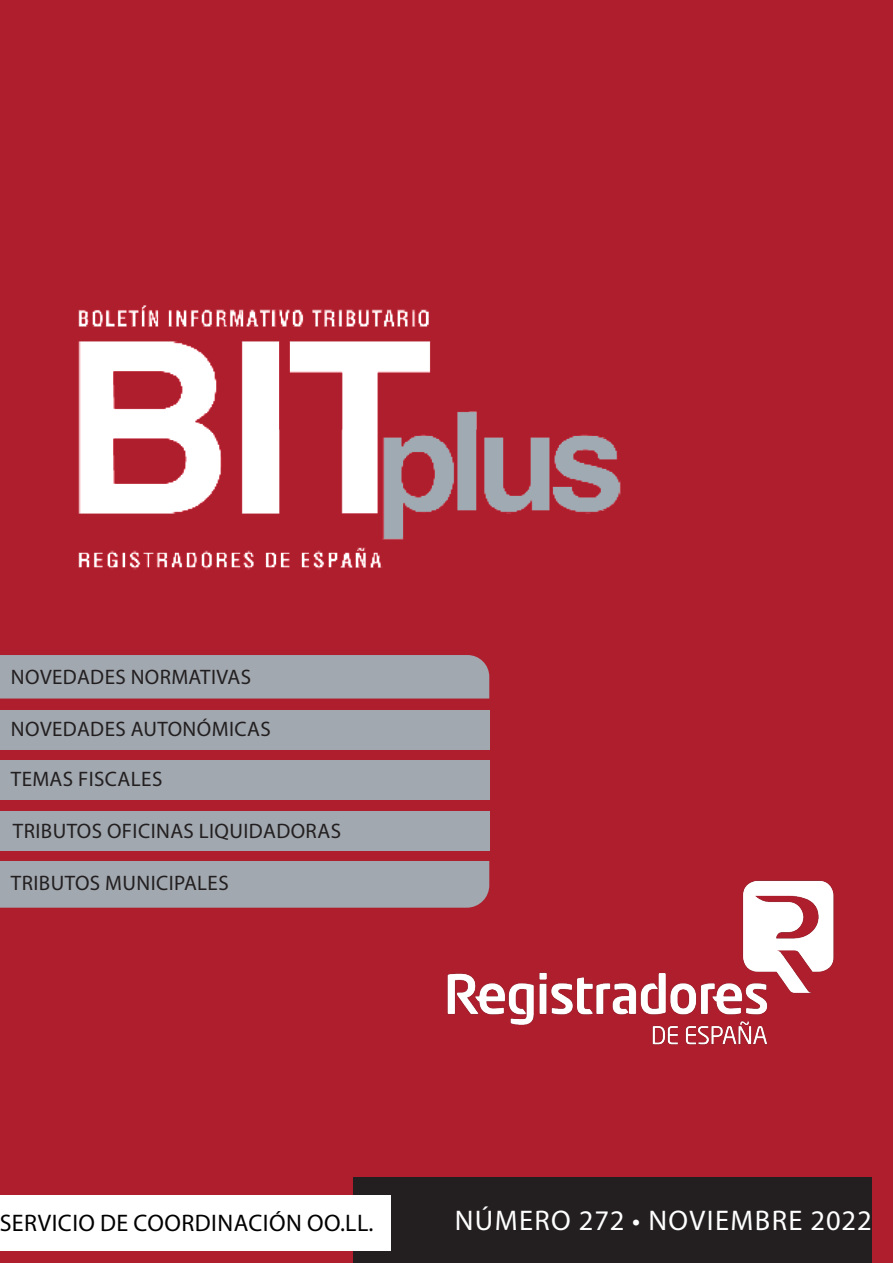
<style>
.page{position:relative;width:893px;height:1263px;background:#af1e2d}
.page>*{position:absolute;margin:0;border:0;box-sizing:border-box;transform-origin:0 0}
.t1{font:28.5px "Myriad Pro";letter-spacing:.05em;color:#fff}
.t2{font:24px "Myriad Pro";letter-spacing:.02em;color:#000}
.t3{font:21px "Myriad Pro";letter-spacing:.02em;color:#231f20}
</style>
<div class="page">
<div style="left:353px;top:1178px;width:519px;height:85px;background:#231f20"></div>
<div style="left:0;top:1195px;width:391px;height:55px;background:#fff"></div>
<img style="left:447px;top:868px;width:387px;height:177px">
<img style="left:78px;top:305px;width:543px;height:265px">
<div style="left:0;top:861px;width:489px;height:47px;background:#a1a8b0"></div>
<div style="left:0;top:655px;width:489px;height:43px;background:#a1a8b0"></div>
<div style="left:0;top:811px;width:489px;height:40px;background:#a1a8b0"></div>
<div style="left:0;top:760px;width:489px;height:40px;background:#a1a8b0"></div>
<div style="left:0;top:710px;width:489px;height:39px;background:#a1a8b0"></div>
<p class="t3" style="left:11px;top:664px;width:242px">NOVEDADES NORMATIVAS</p>
<p class="t3" style="left:11px;top:715px;width:261px">NOVEDADES AUTONÓMICAS</p>
<p class="t3" style="left:11px;top:766px;width:153px">TEMAS FISCALES</p>
<p class="t3" style="left:13px;top:818px;width:330px">TRIBUTOS OFICINAS LIQUIDADORAS</p>
<p class="t3" style="left:11px;top:870px;width:219px">TRIBUTOS MUNICIPALES</p>
<p class="t2" style="left:-1px;top:1208px;width:376px">SERVICIO DE COORDINACIÓN OO.LL.</p>
<h1 class="t1" style="left:455px;top:1203px;width:418px">NÚMERO 272 • NOVIEMBRE 2022</h1>
</div>
